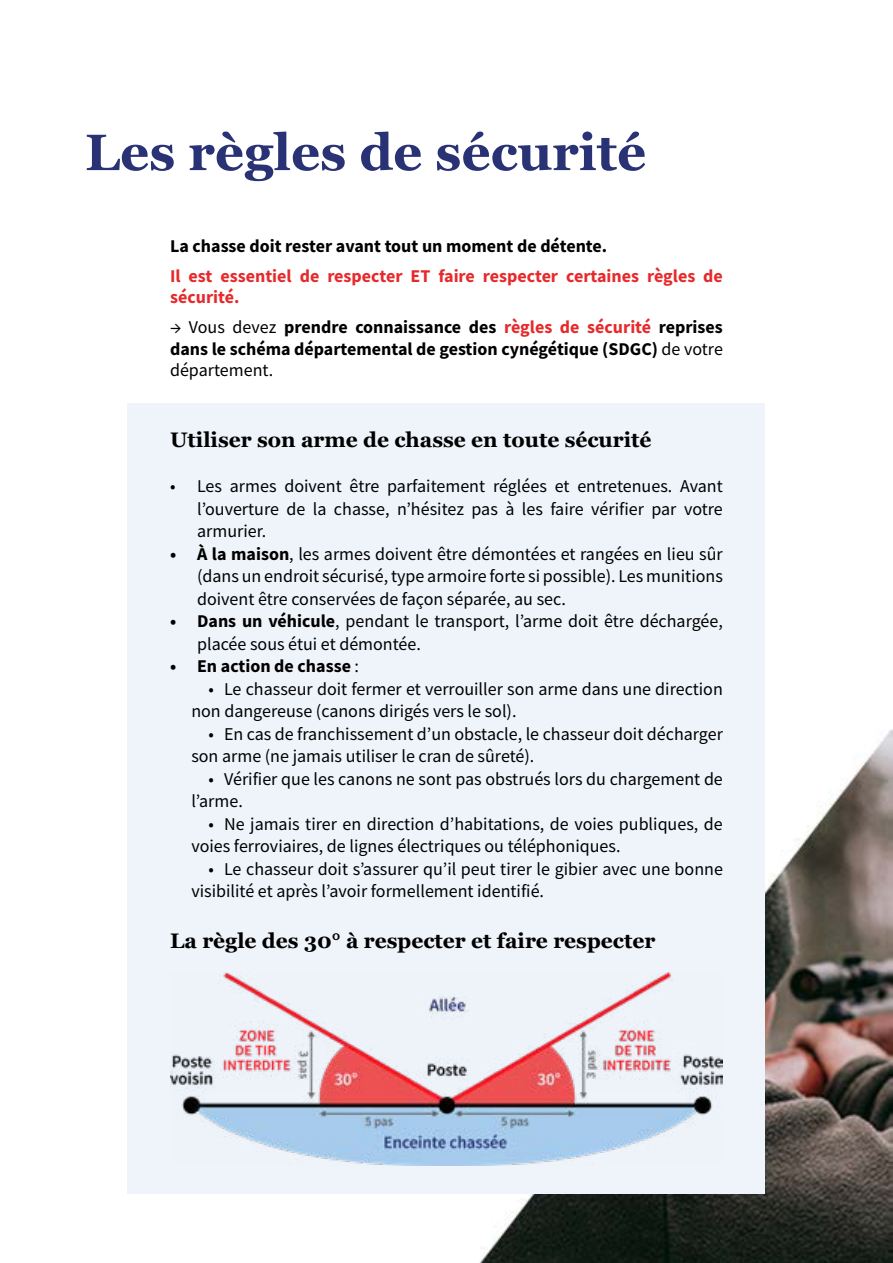
<style>
.page{position:relative;width:893px;height:1263px;background:#fff}
.page>*{position:absolute;margin:0;border:0;box-sizing:border-box;transform-origin:0 0}
.t1{font:700 51px "Georgia";color:#293274}
.t2{font:700 21px "Georgia";color:#000}
.t3{font:18px/22.5px "Source Sans Pro";color:#000}
.t4{font:700 18px/21.6px "Source Sans Pro";color:#000;text-align:justify}
.t5{font:700 18px/21.6px "Source Sans Pro";color:#e62a2c}
.s1{font-weight:400}
.s2{color:#e62a2c}
.s3{font-weight:700}
</style>
<div class="page">
<img style="left:479px;top:729px;width:414px;height:534px">
<div style="left:128px;top:404px;width:637px;height:790px;background:#eff4fb"></div>
<img style="left:170px;top:972px;width:553px;height:194px">
<h1 class="t1" style="left:85px;top:120px;width:563px">Les règles de sécurité</h1>
<p class="t4" style="left:170px;top:235px;width:439px">La chasse doit rester avant tout un moment de détente.</p>
<p class="t5" style="left:170px;top:265px;width:554px">Il est essentiel de respecter ET faire respecter certaines règles de sécurité.</p>
<p class="t4" style="left:170px;top:316px;width:554px"><span class="s1">→ Vous devez</span> prendre connaissance des <span class="s2">règles de sécurité</span> reprises dans le schéma départemental de gestion cynégétique (SDGC) <span class="s1">de votre département.</span></p>
<p class="t2" style="left:170px;top:427px;width:483px">Utiliser son arme de chasse en toute sécurité</p>
<p class="t3" style="left:197px;top:475px;width:527px;text-align:justify;text-indent:-27px">• Les armes doivent être parfaitement réglées et entretenues. Avant l’ouverture de la chasse, n’hésitez pas à les faire vérifier par votre armurier.</p>
<p class="t3" style="left:197px;top:542px;width:527px;text-align:justify;text-indent:-27px"><span class="s3">• À la maison</span>, les armes doivent être démontées et rangées en lieu sûr (dans un endroit sécurisé, type armoire forte si possible). Les munitions doivent être conservées de façon séparée, au sec.</p>
<p class="t3" style="left:197px;top:610px;width:527px;text-indent:-27px"><span class="s3">• Dans un véhicule</span>, pendant le transport, l’arme doit être déchargée, placée sous étui et démontée.</p>
<p class="t4" style="left:170px;top:655px;width:190px">• En action de chasse <span class="s1">:</span></p>
<p class="t3" style="left:191px;top:677px;width:533px;text-indent:17px">• Le chasseur doit fermer et verrouiller son arme dans une direction non dangereuse (canons dirigés vers le sol).</p>
<p class="t3" style="left:191px;top:722px;width:533px;text-indent:17px">• En cas de franchissement d’un obstacle, le chasseur doit décharger son arme (ne jamais utiliser le cran de sûreté).</p>
<p class="t3" style="left:191px;top:767px;width:533px;text-indent:17px">• Vérifier que les canons ne sont pas obstrués lors du chargement de l’arme.</p>
<p class="t3" style="left:191px;top:812px;width:533px;text-indent:17px">• Ne jamais tirer en direction d’habitations, de voies publiques, de voies ferroviaires, de lignes électriques ou téléphoniques.</p>
<p class="t3" style="left:191px;top:857px;width:533px;text-indent:17px">• Le chasseur doit s’assurer qu’il peut tirer le gibier avec une bonne visibilité et après l’avoir formellement identifié.</p>
<p class="t2" style="left:170px;top:927px;width:487px">La règle des 30° à respecter et faire respecter</p>
</div>
